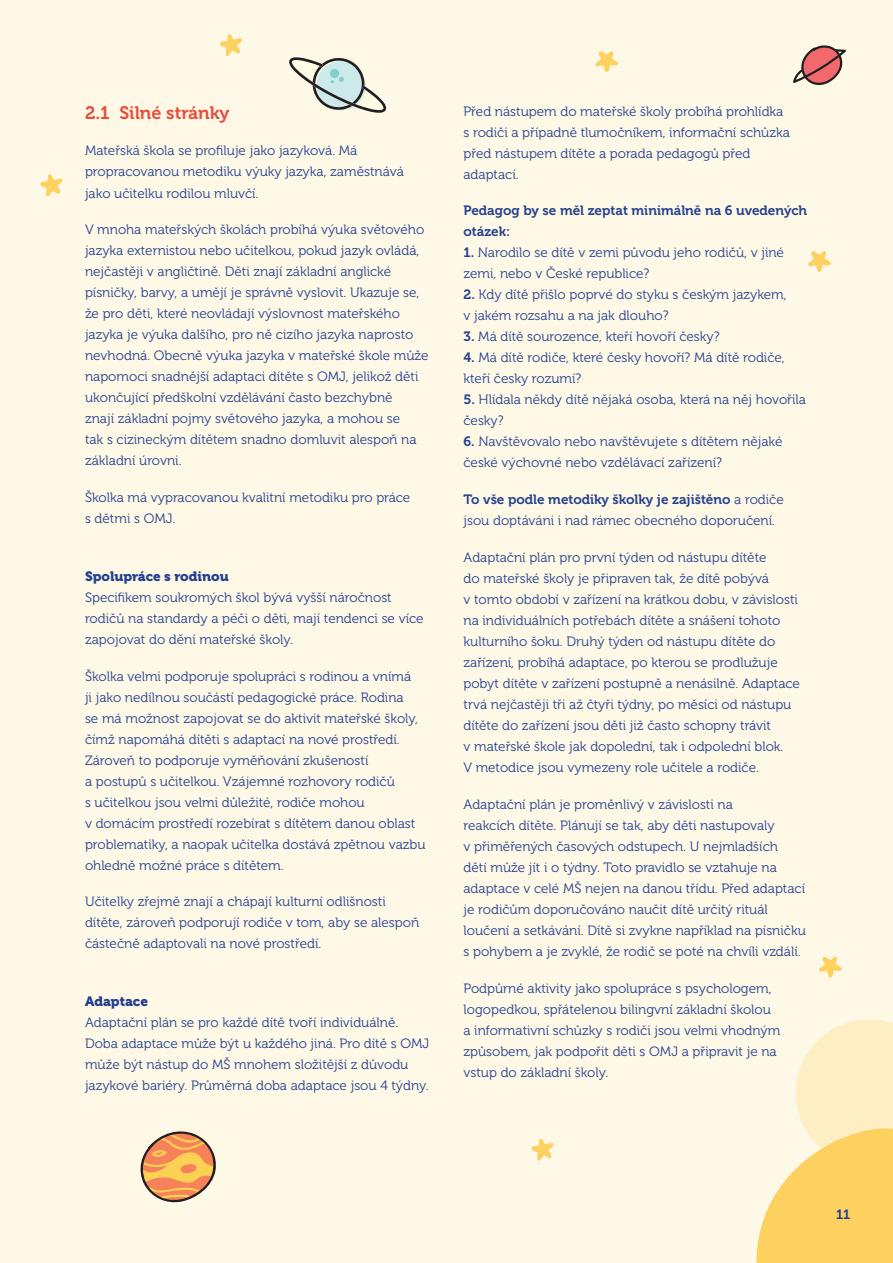
<style>
.page{position:relative;width:893px;height:1263px;background:#fef9e7}
.page>*{position:absolute;margin:0;border:0;box-sizing:border-box;transform-origin:0 0}
.t1{font:18px "Museo 700";color:#e84c3b}
.t2{font:13.5px/21px "Museo 300";color:#253f8e}
.t3{font:13.5px/21px "Museo 700";color:#253f8e}
.t4{font:13.5px "Museo 900";color:#253f8e}
.s1{font-family:"Museo 700"}
.s2{font-family:"Museo 300"}
</style>
<div class="page">
<svg style="left:756px;top:1019px;width:137px;height:244px"></svg>
<svg style="left:220px;top:34px;width:22px;height:22px"></svg>
<svg style="left:40px;top:174px;width:23px;height:23px"></svg>
<svg style="left:531px;top:1138px;width:23px;height:23px"></svg>
<svg style="left:808px;top:251px;width:23px;height:21px"></svg>
<svg style="left:595px;top:51px;width:24px;height:22px"></svg>
<svg style="left:819px;top:956px;width:23px;height:22px"></svg>
<svg style="left:289px;top:57px;width:97px;height:56px"></svg>
<svg style="left:793px;top:45px;width:53px;height:40px"></svg>
<svg style="left:140px;top:1131px;width:76px;height:72px"></svg>
<h1 class="t1" style="left:85px;top:103px;width:146px">2.1 Silné stránky</h1>
<p class="t2" style="left:85px;top:141px;width:320px">Mateřská škola se profiluje jako jazyková. Má propracovanou metodiku výuky jazyka, zaměstnává jako učitelku rodilou mluvčí.</p>
<p class="t2" style="left:85px;top:219px;width:345px">V mnoha mateřských školách probíhá výuka světového jazyka externistou nebo učitelkou, pokud jazyk ovládá, nejčastěji v angličtině. Děti znají základní anglické písničky, barvy, a umějí je správně vyslovit. Ukazuje se, že pro děti, které neovládají výslovnost mateřského jazyka je výuka dalšího, pro ně cizího jazyka naprosto nevhodná. Obecně výuka jazyka v mateřské škole může napomoci snadnější adaptaci dítěte s OMJ, jelikož děti ukončující předškolní vzdělávání často bezchybně<br>znají základní pojmy světového jazyka, a mohou se<br>tak s cizineckým dítětem snadno domluvit alespoň na základní úrovni.</p>
<p class="t2" style="left:85px;top:487px;width:327px">Školka má vypracovanou kvalitní metodiku pro práce s dětmi s OMJ.</p>
<p class="t4" style="left:85px;top:568px;width:145px">Spolupráce s rodinou</p>
<p class="t2" style="left:85px;top:587px;width:340px">Specifikem soukromých škol bývá vyšší náročnost rodičů na standardy a péči o děti, mají tendenci se více zapojovat do dění mateřské školy.</p>
<p class="t2" style="left:85px;top:666px;width:342px">Školka velmi podporuje spolupráci s rodinou a vnímá<br>ji jako nedílnou součástí pedagogické práce. Rodina<br>se má možnost zapojovat se do aktivit mateřské školy, čímž napomáhá dítěti s adaptací na nové prostředí.<br>Zároveň to podporuje vyměňování zkušeností<br>a postupů s učitelkou. Vzájemné rozhovory rodičů<br>s učitelkou jsou velmi důležité, rodiče mohou<br>v domácím prostředí rozebírat s dítětem danou oblast problematiky, a naopak učitelka dostává zpětnou vazbu ohledně možné práce s dítětem.</p>
<p class="t2" style="left:85px;top:891px;width:336px">Učitelky zřejmě znají a chápají kulturní odlišnosti dítěte, zároveň podporují rodiče v tom, aby se alespoň částečně adaptovali na nové prostředí.</p>
<p class="t4" style="left:85px;top:994px;width:64px">Adaptace</p>
<p class="t2" style="left:85px;top:1012px;width:346px">Adaptační plán se pro každé dítě tvoří individuálně.<br>Doba adaptace může být u každého jiná. Pro dítě s OMJ může být nástup do MŠ mnohem složitější z důvodu jazykové bariéry. Průměrná doba adaptace jsou 4 týdny.</p>
<p class="t2" style="left:463px;top:101px;width:328px">Před nástupem do mateřské školy probíhá prohlídka s rodiči a případně tlumočníkem, informační schůzka před nástupem dítěte a porada pedagogů před adaptací.</p>
<p class="t3" style="left:463px;top:200px;width:345px">Pedagog by se měl zeptat minimálně na 6 uvedených otázek:</p>
<p class="t2" style="left:463px;top:242px;width:322px"><span class="s1">1.</span> Narodilo se dítě v zemi původu jeho rodičů, v jiné zemi, nebo v České republice?</p>
<p class="t2" style="left:463px;top:284px;width:325px"><span class="s1">2.</span> Kdy dítě přišlo poprvé do styku s českým jazykem, v jakém rozsahu a na jak dlouho?</p>
<p class="t2" style="left:463px;top:326px;width:258px"><span class="s1">3.</span> Má dítě sourozence, kteří hovoří česky?</p>
<p class="t2" style="left:463px;top:347px;width:323px"><span class="s1">4.</span> Má dítě rodiče, které česky hovoří? Má dítě rodiče, kteří česky rozumí?</p>
<p class="t2" style="left:463px;top:389px;width:344px"><span class="s1">5.</span> Hlídala někdy dítě nějaká osoba, která na něj hovořila česky?</p>
<p class="t2" style="left:463px;top:432px;width:321px"><span class="s1">6.</span> Navštěvovalo nebo navštěvujete s dítětem nějaké české výchovné nebo vzdělávací zařízení?</p>
<p class="t3" style="left:463px;top:489px;width:322px">To vše podle metodiky školky je zajištěno <span class="s2">a rodiče</span></p>
<p class="t2" style="left:463px;top:510px;width:313px">jsou doptáváni i nad rámec obecného doporučení.</p>
<p class="t2" style="left:463px;top:547px;width:338px">Adaptační plán pro první týden od nástupu dítěte<br>do mateřské školy je připraven tak, že dítě pobývá<br>v tomto období v zařízení na krátkou dobu, v závislosti na individuálních potřebách dítěte a snášení tohoto kulturního šoku. Druhý týden od nástupu dítěte do zařízení, probíhá adaptace, po kterou se prodlužuje pobyt dítěte v zařízení postupně a nenásilně. Adaptace trvá nejčastěji tři až čtyři týdny, po měsíci od nástupu dítěte do zařízení jsou děti již často schopny trávit<br>v mateřské škole jak dopolední, tak i odpolední blok.<br>V metodice jsou vymezeny role učitele a rodiče.</p>
<p class="t2" style="left:463px;top:794px;width:344px">Adaptační plán je proměnlivý v závislosti na<br>reakcích dítěte. Plánují se tak, aby děti nastupovaly<br>v přiměřených časových odstupech. U nejmladších<br>dětí může jít i o týdny. Toto pravidlo se vztahuje na adaptace v celé MŠ nejen na danou třídu. Před adaptací je rodičům doporučováno naučit dítě určitý rituál loučení a setkávání. Dítě si zvykne například na písničku s pohybem a je zvyklé, že rodič se poté na chvíli vzdálí.</p>
<p class="t2" style="left:463px;top:978px;width:318px">Podpůrné aktivity jako spolupráce s psychologem, logopedkou, spřátelenou bilingvní základní školou a informativní schůzky s rodiči jsou velmi vhodným způsobem, jak podpořit děti s OMJ a připravit je na vstup do základní školy.</p>
<p class="t3" style="left:836px;top:1204px;width:16px">11</p>
</div>
